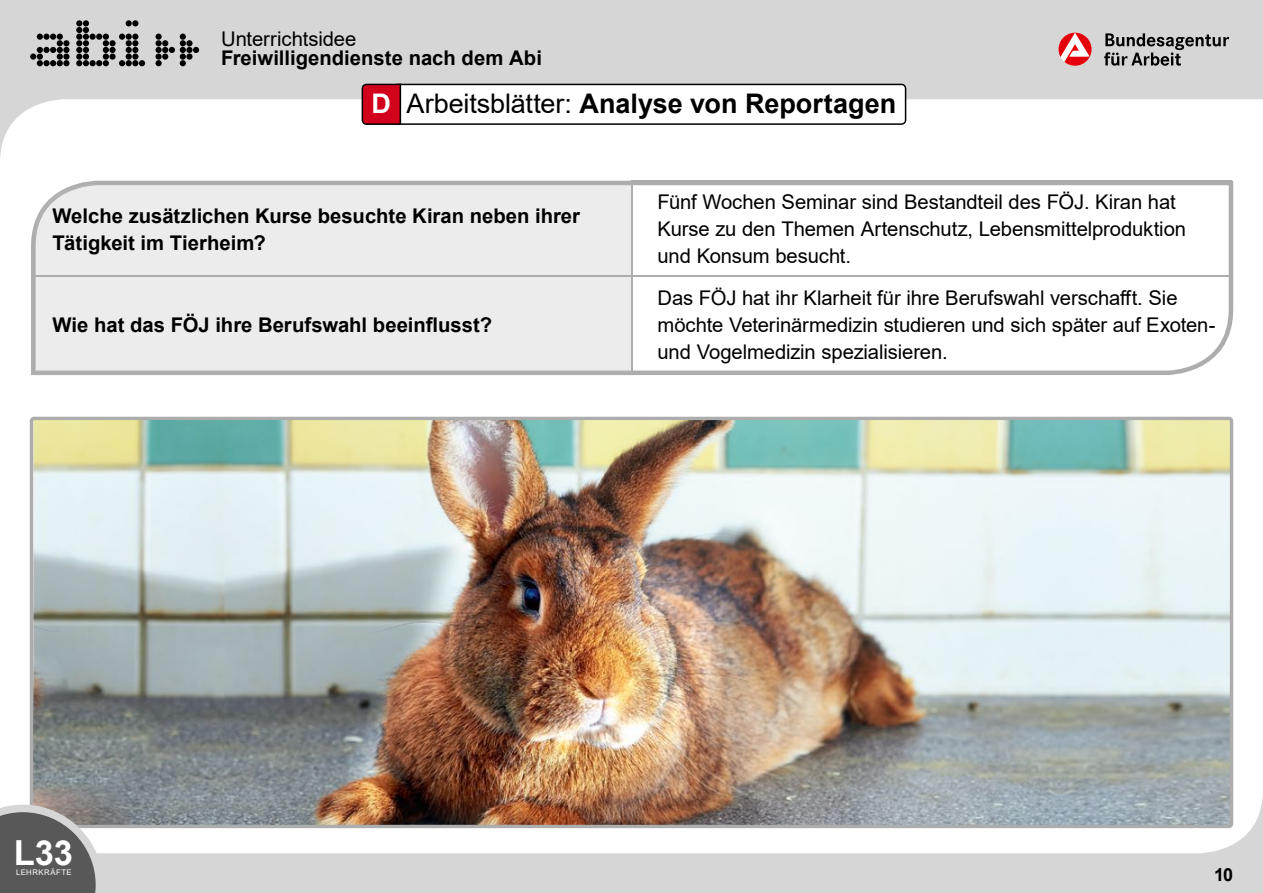
<style>
.page{position:relative;width:1263px;height:893px;background:#d6d6d7}
.page>*{position:absolute;margin:0;border:0;box-sizing:border-box;transform-origin:0 0}
.t1{font:700 34.5px "Arial";color:#fff}
.t2{font:700 27px "Arial";color:#000}
.t3{font:20.25px/27px "Arial";letter-spacing:-.01em;color:#000}
.t4{font:700 20.25px/27px "Arial";color:#000}
.t5{font:700 18px "Arial";color:#000}
.t6{font:7.65px "Arial";letter-spacing:.065em;color:#fff}
.s1{color:#fff}
.s2{font-weight:400}
</style>
<div class="page">
<svg style="left:30px;top:34px;width:40px;height:32px"></svg>
<svg style="left:76px;top:20px;width:69px;height:46px"></svg>
<svg style="left:155px;top:34px;width:44px;height:32px"></svg>
<svg style="left:1104px;top:33px;width:125px;height:33px"></svg>
<svg style="left:1058px;top:33px;width:33px;height:33px"></svg>
<div style="left:0;top:99px;width:1263px;height:754px;background:#fff"></div>
<img style="left:30px;top:417px;width:1203px;height:411px">
<svg style="left:0;top:805px;width:103px;height:88px;background:#747373"></svg>
<svg style="left:31px;top:181px;width:1202px;height:194px;background:#f9f9f9"></svg>
<div style="left:35px;top:184px;width:597px;height:191px;background:#ececed"></div>
<hr style="left:631px;top:181px;width:601px;height:1px;background:#adadae">
<hr style="left:632px;top:275px;width:600px;height:2px;background:#adadae">
<hr style="left:631px;top:182px;width:2px;height:93px;background:#adadae">
<hr style="left:631px;top:277px;width:2px;height:95px;background:#adadae">
<hr style="left:35px;top:275px;width:597px;height:2px;background:#adadae">
<hr style="left:35px;top:372px;width:598px;height:2px;background:#adadae">
<svg style="left:362px;top:84px;width:544px;height:41px;background:#e9dcde"></svg>
<p class="t3" style="left:221px;top:25px;width:137px">Unterrichtsidee</p>
<p class="t4" style="left:221px;top:45px;width:322px">Freiwilligendienste nach dem Abi</p>
<h2 class="t2" style="left:372px;top:85px;width:526px"><span class="s1">D</span> <span class="s2">Arbeitsblätter:</span> Analyse von Reportagen</h2>
<p class="t4" style="left:52px;top:202px;width:529px">Welche zusätzlichen Kurse besuchte Kiran neben ihrer<br>Tätigkeit im Tierheim?</p>
<p class="t4" style="left:52px;top:312px;width:441px">Wie hat das FÖJ ihre Berufswahl beeinflusst?</p>
<p class="t3" style="left:658px;top:188px;width:530px">Fünf Wochen Seminar sind Bestandteil des FÖJ. Kiran hat<br>Kurse zu den Themen Artenschutz, lebensmittelproduktion und Konsum besucht.</p>
<p class="t3" style="left:658px;top:284px;width:559px">Das FÖJ hat ihr Klarheit für ihre Berufswahl verschafft. Sie möchte Veterinärmedizin studieren und sich später auf exoten&shy;und Vogelmedizin spezialisieren.</p>
<h1 class="t1" style="left:14px;top:828px;width:61px">L33</h1>
<p class="t6" style="left:16px;top:867px;width:57px">lehrKrÄFTe</p>
<p class="t5" style="left:1214px;top:861px;width:21px">10</p>
</div>
